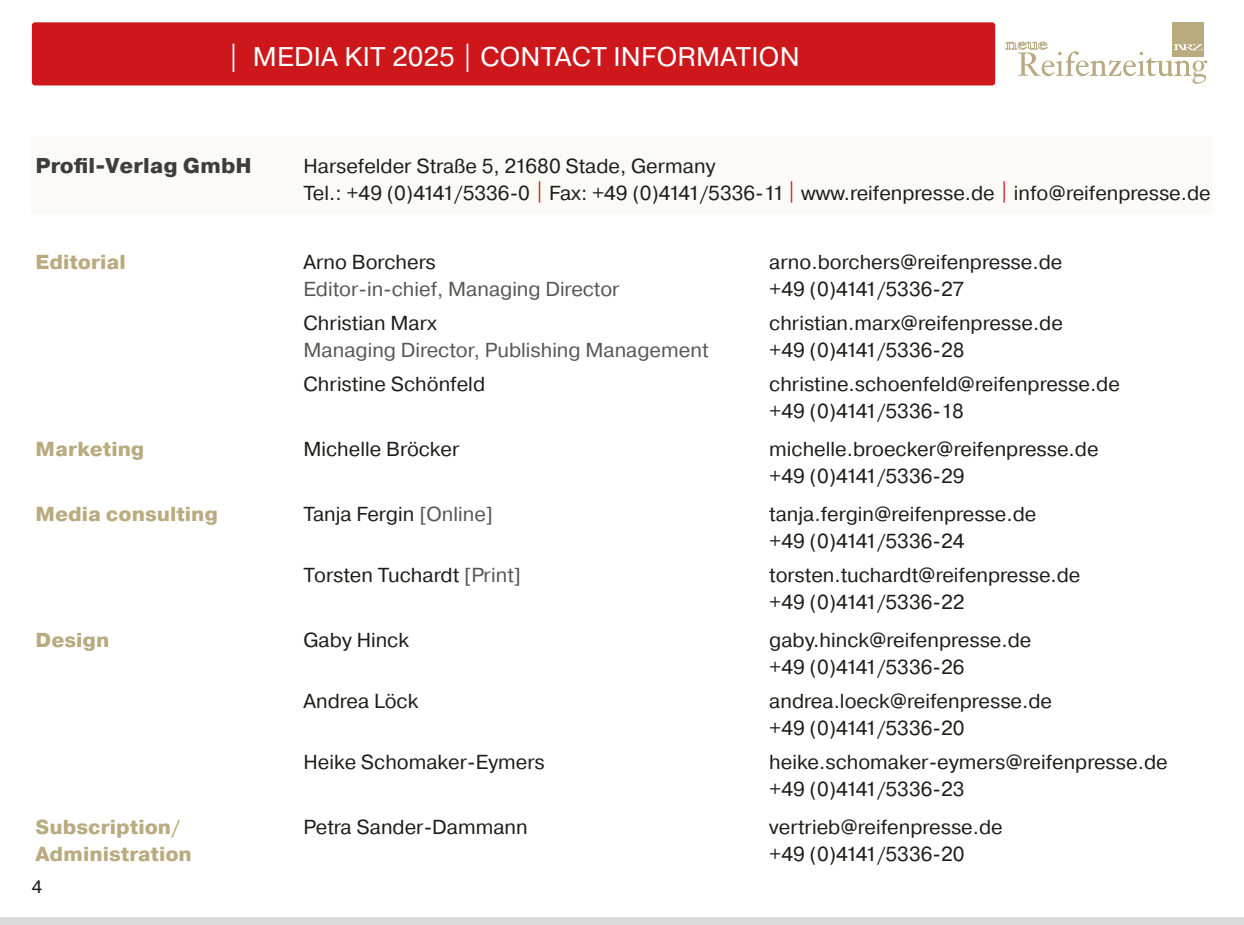
<style>
.page{position:relative;width:1244px;height:925px;background:#fff}
.page>*{position:absolute;margin:0;border:0;box-sizing:border-box;transform-origin:0 0}
.t1{font:27px "Pragmatica";letter-spacing:.01em;color:#fff}
.t2{font:800 21.38px "Pragmatica";color:#3d3d3c}
.t3{font:20.25px/27px "Pragmatica";color:#1d1d1b}
.t4{font:20.25px "Pragmatica";color:#575756}
.t5{font:800 20.25px "Pragmatica";color:#b9aa7f}
.t6{font:18px "Pragmatica";color:#1d1d1b}
.s1{color:#cd171a}
.s2{color:#575756}
</style>
<div class="page">
<div style="left:0;top:917px;width:1244px;height:8px;background:#dadada"></div>
<div style="left:32px;top:22px;width:963px;height:63px;background:#cd171a;border-radius:3px"></div>
<div style="left:1172px;top:22px;width:32px;height:34px;background:#b9aa7f"></div>
<svg style="left:1005px;top:41px;width:202px;height:43px"></svg>
<div style="left:32px;top:136px;width:1180px;height:78px;background:#fbfaf7"></div>
<h1 class="t1" style="left:227px;top:40px;width:574px">| MEDIA KIT 2025 | CONTACT INFORMATION</h1>
<p class="t2" style="left:36px;top:152px;width:218px">Profil-Verlag GmbH</p>
<p class="t3" style="left:303px;top:153px;width:909px">Harsefelder Straße 5, 21680 Stade, Germany<br>Tel.: +49 (0)4141/5336-0 <span class="s1">|</span> Fax: +49 (0)4141/5336-11 <span class="s1">|</span> www.reifenpresse.de <span class="s1">|</span> info@reifenpresse.de</p>
<p class="t5" style="left:36px;top:249px;width:92px">Editorial</p>
<p class="t3" style="left:303px;top:249px;width:134px">Arno Borchers</p>
<p class="t3" style="left:769px;top:249px;width:294px">arno.borchers@reifenpresse.de</p>
<p class="t4" style="left:303px;top:277px;width:318px">Editor-in-chief, Managing Director</p>
<p class="t3" style="left:769px;top:276px;width:196px">+49 (0)4141/5336-27</p>
<p class="t3" style="left:303px;top:310px;width:135px">Christian Marx</p>
<p class="t3" style="left:769px;top:310px;width:295px">christian.marx@reifenpresse.de</p>
<p class="t4" style="left:303px;top:337px;width:406px">Managing Director, Publishing Management</p>
<p class="t3" style="left:769px;top:337px;width:197px">+49 (0)4141/5336-28</p>
<p class="t3" style="left:303px;top:371px;width:183px">Christine Schönfeld</p>
<p class="t3" style="left:769px;top:371px;width:352px">christine.schoenfeld@reifenpresse.de +49 (0)4141/5336-18</p>
<p class="t5" style="left:36px;top:436px;width:110px">Marketing</p>
<p class="t3" style="left:303px;top:436px;width:158px">Michelle Bröcker</p>
<p class="t3" style="left:769px;top:436px;width:331px">michelle.broecker@reifenpresse.de +49 (0)4141/5336-29</p>
<p class="t5" style="left:36px;top:501px;width:184px">Media consulting</p>
<p class="t3" style="left:303px;top:501px;width:191px">Tanja Fergin <span class="s2">[Online]</span></p>
<p class="t3" style="left:769px;top:501px;width:269px">tanja.fergin@reifenpresse.de +49 (0)4141/5336-24</p>
<p class="t3" style="left:303px;top:562px;width:219px">Torsten Tuchardt <span class="s2">[Print]</span></p>
<p class="t3" style="left:769px;top:562px;width:313px">torsten.tuchardt@reifenpresse.de +49 (0)4141/5336-22</p>
<p class="t5" style="left:36px;top:627px;width:75px">Design</p>
<p class="t3" style="left:303px;top:627px;width:107px">Gaby Hinck</p>
<p class="t3" style="left:769px;top:627px;width:264px">gaby.hinck@reifenpresse.de +49 (0)4141/5336-26</p>
<p class="t3" style="left:303px;top:688px;width:116px">Andrea Löck</p>
<p class="t3" style="left:769px;top:688px;width:284px">andrea.loeck@reifenpresse.de +49 (0)4141/5336-20</p>
<p class="t3" style="left:303px;top:749px;width:243px">Heike Schomaker-Eymers</p>
<p class="t3" style="left:769px;top:749px;width:400px">heike.schomaker-eymers@reifenpresse.de +49 (0)4141/5336-23</p>
<p class="t5" style="left:36px;top:814px;width:146px">Subscription/</p>
<p class="t3" style="left:303px;top:814px;width:226px">Petra Sander-Dammann</p>
<p class="t3" style="left:769px;top:814px;width:235px">vertrieb@reifenpresse.de</p>
<p class="t5" style="left:36px;top:841px;width:158px">Administration</p>
<p class="t3" style="left:769px;top:841px;width:197px">+49 (0)4141/5336-20</p>
<p class="t6" style="left:32px;top:875px;width:12px">4</p>
</div>
